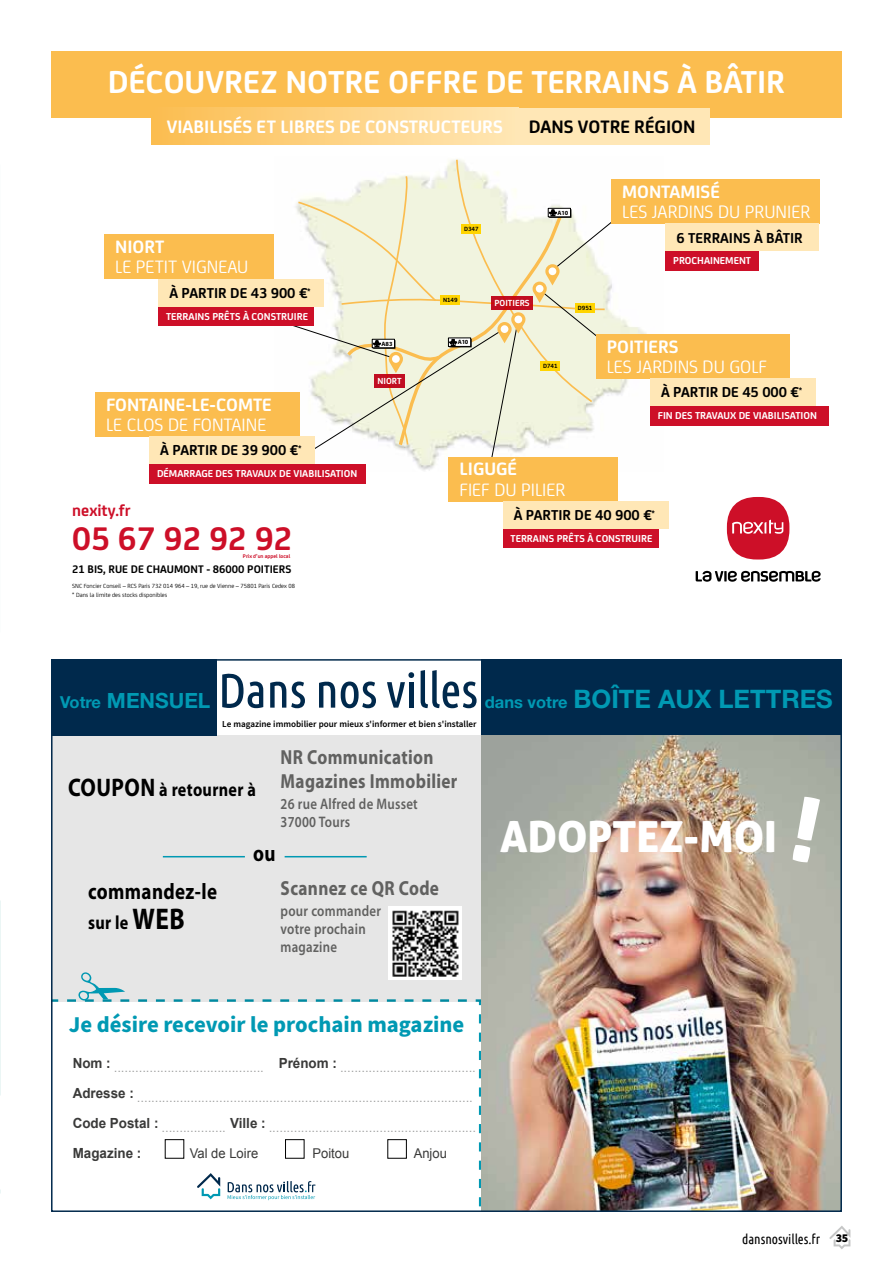
<style>
.page{position:relative;width:893px;height:1263px;background:#fff}
.page>*{position:absolute;margin:0;border:0;box-sizing:border-box;transform-origin:0 0}
.t1{font:42.9px "Aller Display";color:#fff}
.t2{font:700 34.95px "Nexity";color:#cd0f28}
.t3{font:700 33.9px "Nexity";color:#fff}
.t4{font:700 25.5px "Helvetica Neue LT Std";color:#0099b3}
.t5{font:700 22.65px "Source Sans Pro";color:#0099b3}
.t6{font:700 22.5px "Myriad Pro";letter-spacing:.02em;color:#000;scale:.84 1}
.t7{font:700 21px "Helvetica Neue LT Std";color:#0099b3}
.t8{font:700 20.4px/24px "Myriad Pro";letter-spacing:.02em;color:#626261;scale:.84 1}
.t9{font:700 19.2px "Nexity";color:#fff}
.t10{font:19.2px "Nexity";color:#fff}
.t11{font:700 19.2px "Myriad Pro";letter-spacing:.02em;color:#000;scale:.84 1}
.t12{font:700 19.2px "Nexity";color:#000}
.t13{font:700 17.1px "Nexity";color:#cd0f28}
.t14{font:700 15.3px "Nexity";color:#000}
.t15{font:600 15.3px/18px "Myriad Pro";letter-spacing:.02em;color:#626261;scale:.84 1}
.t16{font:700 13.95px "Arial";color:#3a3a39;scale:.96 1}
.t17{font:13.5px "Arial";color:#3a3a39;scale:.96 1}
.t18{font:13.5px "Ubuntu Condensed";color:#000}
.t19{font:700 11.7px "Nexity";color:#000}
.t20{font:700 10.65px "Nexity";color:#fff}
.t21{font:700 9.45px "Nexity";color:#fff}
.t22{font:600 9.15px "Source Sans Pro";color:#000}
.t23{font:700 8.85px "Arial";color:#9e9f9f;scale:.96 1}
.t24{font:700 6.45px "Nexity";color:#000}
.t25{font:6.3px/9px "Nexity";color:#000}
.t26{font:700 6.3px "Myriad Pro";color:#000}
.t27{font:700 5.7px "Nexity";color:#cd0f28}
.s1{font-size:16.5px}
.s2{font-size:25.5px}
.s3{font-size:30px}
.s4{font-family:"Source Sans Pro";font-weight:900;font-size:12px}
</style>
<div class="page">
<svg style="left:829px;top:1226px;width:21px;height:23px"></svg>
<svg style="left:164px;top:1002px;width:317px;height:205px"></svg>
<div style="left:51px;top:736px;width:430px;height:266px;background:#e6e6e6"></div>
<div style="left:481px;top:659px;width:361px;height:77px;background:#00294c"></div>
<div style="left:51px;top:659px;width:166px;height:77px;background:#00294c"></div>
<hr style="left:285px;top:856px;width:82px;height:1px;background:#0099b3">
<hr style="left:163px;top:856px;width:82px;height:1px;background:#0099b3">
<div style="left:389px;top:907px;width:73px;height:73px;background:#fff"></div>
<img style="left:392px;top:910px;width:67px;height:62px">
<div style="left:165px;top:1139px;width:19px;height:19px;border:1px solid #000"></div>
<div style="left:388px;top:1139px;width:19px;height:19px;border:1px solid #000"></div>
<div style="left:285px;top:1139px;width:19px;height:19px;border:1px solid #000"></div>
<img style="left:481px;top:736px;width:358px;height:473px">
<svg style="left:197px;top:1173px;width:23px;height:26px"></svg>
<svg style="left:228px;top:1181px;width:87px;height:19px"></svg>
<svg style="left:222px;top:673px;width:41px;height:35px"></svg>
<svg style="left:270px;top:681px;width:35px;height:27px"></svg>
<svg style="left:319px;top:681px;width:16px;height:27px"></svg>
<svg style="left:341px;top:681px;width:35px;height:27px"></svg>
<svg style="left:387px;top:672px;width:27px;height:36px"></svg>
<svg style="left:421px;top:670px;width:56px;height:38px"></svg>
<svg style="left:293px;top:159px;width:367px;height:320px"></svg>
<div style="left:392px;top:355px;width:8px;height:8px;background:#fff;border-radius:50%"></div>
<div style="left:503px;top:529px;width:156px;height:19px;background:#cd0f28"></div>
<div style="left:449px;top:457px;width:169px;height:44px;background:#fbbd4f"></div>
<div style="left:503px;top:501px;width:165px;height:28px;background:#ffe7b6"></div>
<div style="left:159px;top:306px;width:155px;height:20px;background:#cd0f28"></div>
<div style="left:104px;top:234px;width:170px;height:45px;background:#fbbd4f"></div>
<div style="left:159px;top:279px;width:165px;height:27px;background:#ffe7b6"></div>
<div style="left:665px;top:251px;width:94px;height:19px;background:#cd0f28"></div>
<div style="left:611px;top:179px;width:209px;height:45px;background:#fbbd4f"></div>
<div style="left:665px;top:224px;width:154px;height:27px;background:#ffe7b6"></div>
<div style="left:650px;top:406px;width:179px;height:19px;background:#cd0f28"></div>
<div style="left:596px;top:334px;width:194px;height:45px;background:#fbbd4f"></div>
<div style="left:650px;top:379px;width:165px;height:27px;background:#ffe7b6"></div>
<div style="left:95px;top:392px;width:205px;height:44px;background:#fbbd4f"></div>
<div style="left:149px;top:436px;width:166px;height:28px;background:#ffe7b6"></div>
<div style="left:149px;top:464px;width:217px;height:19px;background:#cd0f28"></div>
<div style="left:51px;top:51px;width:791px;height:66px;background:#fbbd4f"></div>
<div style="left:151px;top:108px;width:368px;height:37px;background:linear-gradient(to right,#fbbd51,#ffe7b6)"></div>
<div style="left:515px;top:108px;width:194px;height:37px;background:#ffe7b6"></div>
<svg style="left:696px;top:571px;width:125px;height:11px"></svg>
<div style="left:727px;top:497px;width:62px;height:62px;background:#cd0f28;border-radius:30px"></div>
<svg style="left:732px;top:520px;width:51px;height:14px"></svg>
<svg style="left:51px;top:972px;width:416px;height:31px"></svg>
<div style="left:792px;top:796px;width:28px;height:67px;background:#acb2a6"></div>
<h3 class="t3" style="left:108px;top:57px;width:679px">DÉCOUVREZ NOTRE OFFRE DE TERRAINS À BÂTIR</h3>
<h3 class="t9" style="left:167px;top:113px;width:337px">VIABILISÉS ET LIBRES DE CONSTRUCTEURS</h3>
<h3 class="t12" style="left:529px;top:113px;width:168px">DANS VOTRE RÉGION</h3>
<h3 class="t9" style="left:115px;top:232px;width:51px">NIORT</h3>
<h3 class="t10" style="left:115px;top:253px;width:135px">LE PETIT VIGNEAU</h3>
<h3 class="t14" style="left:169px;top:281px;width:143px">À PARTIR DE 43 900 €<sup>*</sup></h3>
<p class="t20" style="left:166px;top:308px;width:143px">TERRAINS PRÊTS À CONSTRUIRE</p>
<h3 class="t9" style="left:106px;top:390px;width:167px">FONTAINE-LE-COMTE</h3>
<h3 class="t10" style="left:106px;top:411px;width:162px">LE CLOS DE FONTAINE</h3>
<h3 class="t14" style="left:160px;top:439px;width:143px">À PARTIR DE 39 900 €<sup>*</sup></h3>
<p class="t20" style="left:157px;top:466px;width:202px">DÉMARRAGE DES TRAVAUX DE VIABILISATION</p>
<h3 class="t13" style="left:72px;top:497px;width:60px">nexity.fr</h3>
<h2 class="t2" style="left:72px;top:512px;width:222px">05 67 92 92 92</h2>
<p class="t27" style="left:243px;top:552px;width:49px">Prix d’un appel local</p>
<h3 class="t19" style="left:72px;top:561px;width:221px">21 BIS, RUE DE CHAUMONT - 86000 POITIERS</h3>
<p class="t25" style="left:72px;top:581px;width:224px">SNC Foncier Conseil – RCS Paris 732 014 964 – 19, rue de Vienne – 75801 Paris Cedex 08 * Dans la limite des stocks disponibles</p>
<p class="t26" style="left:381px;top:340px;width:13px">A83</p>
<p class="t21" style="left:378px;top:373px;width:26px">NIORT</p>
<p class="t24" style="left:464px;top:224px;width:16px">D347</p>
<p class="t24" style="left:443px;top:295px;width:16px">N149</p>
<p class="t26" style="left:458px;top:339px;width:12px">A10</p>
<p class="t26" style="left:557px;top:209px;width:12px">A10</p>
<p class="t21" style="left:494px;top:296px;width:37px">POITIERS</p>
<p class="t24" style="left:578px;top:303px;width:16px">D951</p>
<p class="t24" style="left:543px;top:361px;width:16px">D741</p>
<h3 class="t9" style="left:622px;top:177px;width:99px">MONTAMISÉ</h3>
<h3 class="t10" style="left:622px;top:198px;width:190px">LES JARDINS DU PRUNIER</h3>
<h3 class="t14" style="left:676px;top:226px;width:128px">6 TERRAINS À BÂTIR</h3>
<p class="t20" style="left:673px;top:253px;width:79px">PROCHAINEMENT</p>
<h3 class="t9" style="left:607px;top:332px;width:73px">POITIERS</h3>
<h3 class="t10" style="left:607px;top:353px;width:162px">LES JARDINS DU GOLF</h3>
<h3 class="t14" style="left:661px;top:381px;width:143px">À PARTIR DE 45 000 €<sup>*</sup></h3>
<p class="t20" style="left:658px;top:408px;width:161px">FIN DES TRAVAUX DE VIABILISATION</p>
<h3 class="t9" style="left:459px;top:455px;width:59px">LIGUGÉ</h3>
<h3 class="t10" style="left:459px;top:475px;width:108px">FIEF DU PILIER</h3>
<h3 class="t14" style="left:514px;top:504px;width:143px">À PARTIR DE 40 900 €<sup>*</sup></h3>
<p class="t20" style="left:510px;top:530px;width:143px">TERRAINS PRÊTS À CONSTRUIRE</p>
<h3 class="t7" style="left:60px;top:688px;width:152px"><span class="s1">Votre</span> MENSUEL</h3>
<h3 class="t4" style="left:485px;top:683px;width:349px"><span class="s1">dans votre</span> BOÎTE AUX LETTRES</h3>
<p class="t22" style="left:222px;top:718px;width:256px">Le magazine immobilier pour mieux s'informer et bien s'installer</p>
<h3 class="t11" style="left:68px;top:777px;width:225px"><span class="s2">COUPON</span> à retourner à</h3>
<h3 class="t8" style="left:281px;top:744px;width:212px">NR Communication<br>Magazines Immobilier</h3>
<h3 class="t15" style="left:281px;top:795px;width:165px">26 rue Alfred de Musset<br>37000 Tours</h3>
<h3 class="t6" style="left:88px;top:876px;width:155px">commandez-le</h3>
<h3 class="t11" style="left:88px;top:910px;width:116px">sur le <span class="s3">WEB</span></h3>
<h3 class="t6" style="left:253px;top:839px;width:28px">ou</h3>
<h3 class="t8" style="left:281px;top:875px;width:190px">Scannez ce QR Code</h3>
<h3 class="t15" style="left:281px;top:902px;width:121px">pour commander votre prochain magazine</h3>
<h3 class="t5" style="left:69px;top:1009px;width:397px">Je désire recevoir le prochain magazine</h3>
<p class="t23" style="left:73px;top:1063px;width:421px"><sup>Nom</sup> <sup>:</sup> .......................................... <sup>Prénom</sup> <sup>:</sup> ......................................</p>
<p class="t23" style="left:73px;top:1093px;width:418px"><sup>Adresse</sup> <sup>:</sup> ..............................................................................................</p>
<p class="t23" style="left:73px;top:1123px;width:421px"><sup>Code</sup> <sup>Postal</sup> <sup>:</sup> .................. <sup>Ville</sup> <sup>:</sup> ..........................................................</p>
<h3 class="t16" style="left:73px;top:1144px;width:73px">Magazine :</h3>
<h3 class="t17" style="left:190px;top:1144px;width:73px">Val de Loire</h3>
<h3 class="t17" style="left:312px;top:1144px;width:40px">Poitou</h3>
<h3 class="t17" style="left:414px;top:1144px;width:36px">Anjou</h3>
<h1 class="t1" style="left:500px;top:810px;width:278px">ADOPTEZ-MOI</h1>
<h3 class="t18" style="left:742px;top:1231px;width:107px">dansnosvilles.fr <span class="s4">35</span></h3>
</div>
